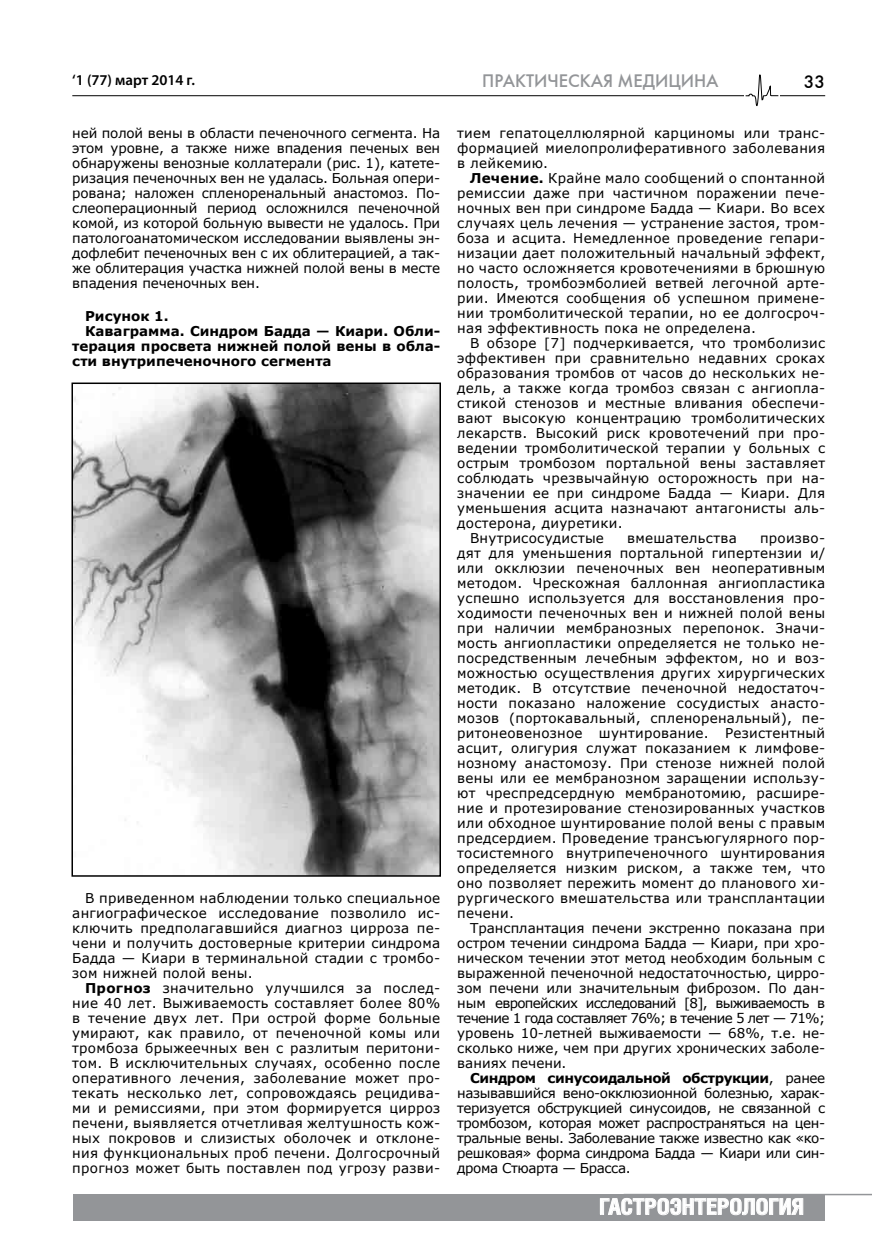
<style>
.page{position:relative;width:872px;height:1255px;background:#fff}
.page>*{position:absolute;margin:0;border:0;box-sizing:border-box;transform-origin:0 0}
.t1{font:700 21.75px "Helios Cond";color:#fff;scale:1.05 1}
.t2{font:18px "Futuris C";color:#939598}
.t3{font:18px "Futuris C";color:#000}
.t4{font:600 15px "Myriad Pro";color:#000}
.t5{font:13.5px/15px "Verdana";letter-spacing:.02em;color:#000;text-align:justify}
.t6{font:700 13.5px "Verdana";color:#000}
.s1{font-weight:700}
</style>
<div class="page">
<hr style="left:72px;top:95px;width:753px;height:1px;background:#000">
<div style="left:74px;top:1193px;width:751px;height:27px;background:#939598"></div>
<svg style="left:600px;top:1198px;width:203px;height:16px"></svg>
<hr style="left:623px;top:1193px;width:249px;height:2px;background:#939598">
<div style="left:744px;top:73px;width:35px;height:33px;background:#fff"></div>
<svg style="left:745px;top:74px;width:34px;height:32px"></svg>
<img style="left:74px;top:385px;width:364px;height:488px">
<div style="left:71px;top:382px;width:370px;height:494px;border:2px solid #000"></div>
<p class="t4" style="left:72px;top:71px;width:124px">‘1 (77) март 2014 г.</p>
<p class="t5" style="left:72px;top:125px;width:369px">ней полой вены в области печеночного сегмента. На этом уровне, а также ниже впадения печеных вен обнаружены венозные коллатерали (рис. 1), катете&shy;ризация печеночных вен не удалась. Больная опери&shy;рована; наложен спленоренальный анастомоз. По&shy;слеоперационный период осложнился печеночной комой, из которой больную вывести не удалось. При патологоанатомическом исследовании выявлены эн&shy;дофлебит печеночных вен с их облитерацией, а так&shy;же облитерация участка нижней полой вены в месте впадения печеночных вен.</p>
<p class="t6" style="left:85px;top:306px;width:85px">Рисунок 1.</p>
<p class="t6" style="left:85px;top:321px;width:357px">Каваграмма. Синдром Бадда — Киари. Обли-</p>
<p class="t6" style="left:72px;top:336px;width:369px">терация просвета нижней полой вены в обла-</p>
<p class="t6" style="left:72px;top:351px;width:261px">сти внутрипеченочного сегмента</p>
<p class="t5" style="left:72px;top:890px;width:369px;text-indent:13px">В приведенном наблюдении только специальное ангиографическое исследование позволило ис&shy;ключить предполагавшийся диагноз цирроза пе&shy;чени и получить достоверные критерии синдрома Бадда — Киари в терминальной стадии с тромбо&shy;зом нижней полой вены.</p>
<p class="t5" style="left:72px;top:980px;width:369px;text-indent:13px"><span class="s1">Прогноз</span> значительно улучшился за послед&shy;ние 40 лет. Выживаемость составляет более 80% в течение двух лет. При острой форме больные умирают, как правило, от печеночной комы или тромбоза брыжеечных вен с разлитым перитони&shy;том. В исключительных случаях, особенно после оперативного лечения, заболевание может про&shy;текать несколько лет, сопровождаясь рецидива&shy;ми и ремиссиями, при этом формируется цирроз печени, выявляется отчетливая желтушность кож&shy;ных покровов и слизистых оболочек и отклоне&shy;ния функциональных проб печени. Долгосрочный прогноз может быть поставлен под угрозу разви-</p>
<h2 class="t2" style="left:482px;top:69px;width:238px">ПРАКТИЧЕСКАЯ МЕДИЦИНА</h2>
<h2 class="t3" style="left:804px;top:71px;width:23px">33</h2>
<p class="t5" style="left:457px;top:125px;width:369px">тием гепатоцеллюлярной карциномы или транс&shy;формацией миелопролиферативного заболевания в лейкемию.</p>
<p class="t5" style="left:457px;top:170px;width:369px;text-indent:13px"><span class="s1">Лечение.</span> Крайне мало сообщений о спонтанной ремиссии даже при частичном поражении пече&shy;ночных вен при синдроме Бадда — Киари. Во всех случаях цель лечения — устранение застоя, тром&shy;боза и асцита. Немедленное проведение гепари&shy;низации дает положительный начальный эффект, но часто осложняется кровотечениями в брюшную полость, тромбоэмболией ветвей легочной арте&shy;рии. Имеются сообщения об успешном примене&shy;нии тромболитической терапии, но ее долгосроч&shy;ная эффективность пока не определена.</p>
<p class="t5" style="left:470px;top:335px;width:357px">В обзоре [7] подчеркивается, что тромболизис</p>
<p class="t5" style="left:457px;top:350px;width:369px">эффективен при сравнительно недавних сроках</p>
<p class="t5" style="left:457px;top:365px;width:369px">образования тромбов от часов до нескольких не-</p>
<p class="t5" style="left:457px;top:380px;width:369px">дель, а также когда тромбоз связан с ангиопла-</p>
<p class="t5" style="left:457px;top:395px;width:369px">стикой стенозов и местные вливания обеспечи-</p>
<p class="t5" style="left:457px;top:410px;width:369px">вают высокую концентрацию тромболитических</p>
<p class="t5" style="left:457px;top:425px;width:369px">лекарств. Высокий риск кровотечений при про-</p>
<p class="t5" style="left:457px;top:440px;width:369px">ведении тромболитической терапии у больных с</p>
<p class="t5" style="left:457px;top:455px;width:369px">острым тромбозом портальной вены заставляет</p>
<p class="t5" style="left:457px;top:470px;width:369px">соблюдать чрезвычайную осторожность при на-</p>
<p class="t5" style="left:457px;top:485px;width:369px">значении ее при синдроме Бадда — Киари. Для</p>
<p class="t5" style="left:457px;top:500px;width:369px">уменьшения асцита назначают антагонисты аль-</p>
<p class="t5" style="left:457px;top:515px;width:167px">достерона, диуретики.</p>
<p class="t5" style="left:470px;top:530px;width:135px">Внутрисосудистые</p>
<p class="t5" style="left:627px;top:530px;width:111px">вмешательства</p>
<p class="t5" style="left:457px;top:530px;width:369px;text-indent:303px">произво&shy;дят для уменьшения портальной гипертензии и/ или окклюзии печеночных вен неоперативным методом. Чрескожная баллонная ангиопластика успешно используется для восстановления про&shy;ходимости печеночных вен и нижней полой вены при наличии мембранозных перепонок. Значи&shy;мость ангиопластики определяется не только не&shy;посредственным лечебным эффектом, но и воз&shy;можностью осуществления других хирургических методик. В отсутствие печеночной недостаточ&shy;ности показано наложение сосудистых анасто&shy;мозов (портокавальный, спленоренальный), пе&shy;ритонеовенозное шунтирование. Резистентный асцит, олигурия служат показанием к лимфове&shy;нозному анастомозу. При стенозе нижней полой вены или ее мембранозном заращении использу&shy;ют чреспредсердную мембранотомию, расшире&shy;ние и протезирование стенозированных участков или обходное шунтирование полой вены с правым предсердием. Проведение трансъюгулярного пор&shy;тосистемного внутрипеченочного шунтирования определяется низким риском, а также тем, что оно позволяет пережить момент до планового хи&shy;рургического вмешательства или трансплантации печени.</p>
<p class="t5" style="left:457px;top:920px;width:369px;text-indent:13px">Трансплантация печени экстренно показана при остром течении синдрома Бадда — Киари, при хро&shy;ническом течении этот метод необходим больным с выраженной печеночной недостаточностью, цирро&shy;зом печени или значительным фиброзом. По дан&shy;ным европейских исследований [8], выживаемость в течение 1 года составляет 76%; в течение 5 лет — 71%; уровень 10-летней выживаемости — 68%, т.е. не&shy;сколько ниже, чем при других хронических заболе&shy;ваниях печени.</p>
<p class="t5" style="left:457px;top:1070px;width:369px;text-indent:13px"><span class="s1">Синдром синусоидальной обструкции</span>, ранее называвшийся вено-окклюзионной болезнью, харак&shy;теризуется обструкцией синусоидов, не связанной с тромбозом, которая может распространяться на цен&shy;тральные вены. Заболевание также известно как «ко&shy;решковая» форма синдрома Бадда — Киари или син&shy;дрома Стюарта — Брасса.</p>
<h1 class="t1" style="left:599px;top:1193px;width:196px">Гастроэнтерология</h1>
</div>
